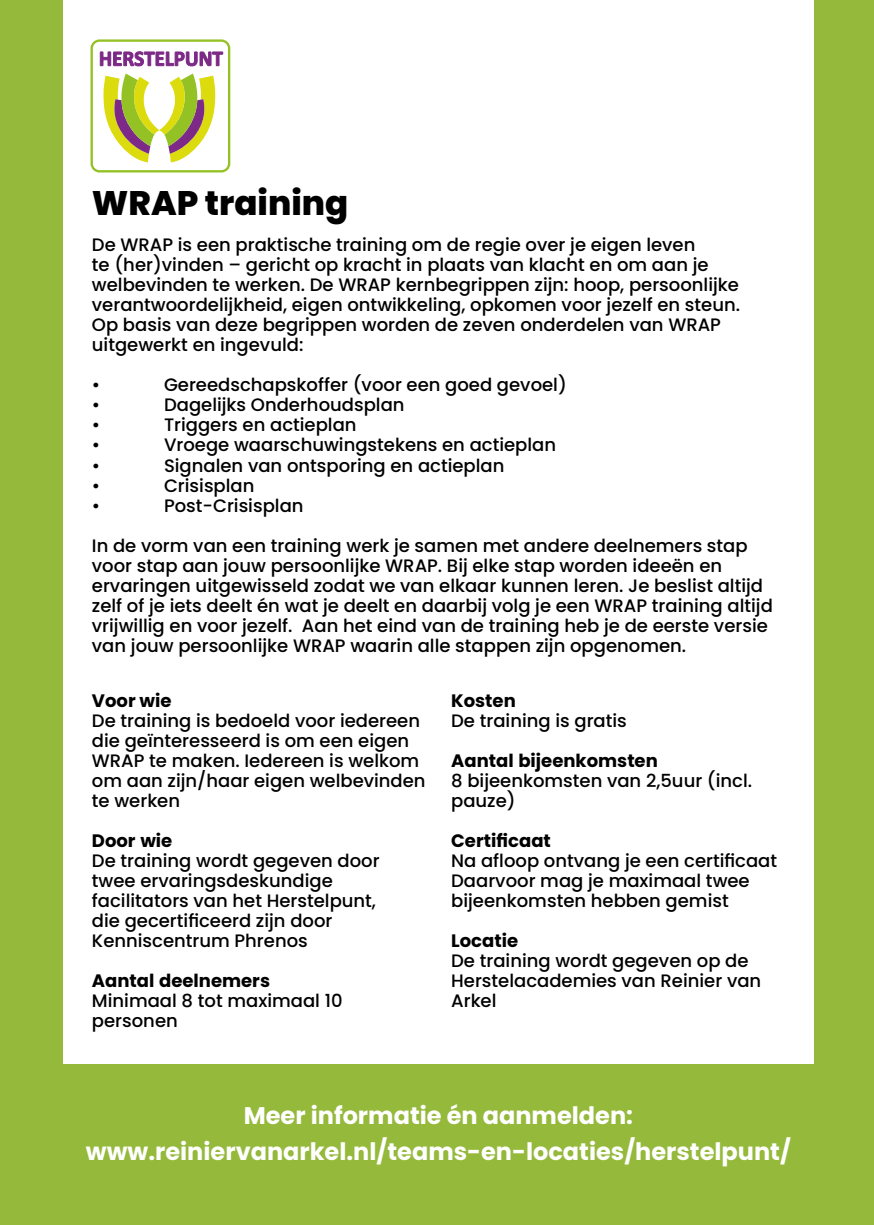
<style>
.page{position:relative;width:874px;height:1225px;background:#fff}
.page>*{position:absolute;margin:0;border:0;box-sizing:border-box;transform-origin:0 0}
.t1{font:800 34px "Poppins";color:#000}
.t2{font:700 24px/36px "Poppins";color:#fff;text-align:center}
.t3{font:500 18px/20px "Poppins";color:#000}
.t4{font:700 18px "Poppins";color:#000}
</style>
<div class="page">
<div style="left:0;top:0;width:873px;height:1225px;background:#95b93b"></div>
<div style="left:63px;top:0;width:750px;height:1063px;background:#fff"></div>
<svg style="left:90px;top:39px;width:140px;height:133px"></svg>
<p class="t1" style="left:92px;top:184px;width:258px">WRAP training</p>
<p class="t3" style="left:92px;top:235px;width:649px">De WRAP is een praktische training om de regie over je eigen leven<br>te (her)vinden – gericht op kracht in plaats van klacht en om aan je welbevinden te werken. De WRAP kernbegrippen zijn: hoop, persoonlijke verantwoordelijkheid, eigen ontwikkeling, opkomen voor jezelf en steun.<br>Op basis van deze begrippen worden de zeven onderdelen van WRAP uitgewerkt en ingevuld:</p>
<p class="t3" style="left:92px;top:375px;width:10px">•</p>
<p class="t3" style="left:164px;top:375px;width:404px">Gereedschapskoffer (voor een goed gevoel)</p>
<p class="t3" style="left:92px;top:395px;width:10px">•</p>
<p class="t3" style="left:164px;top:395px;width:242px">Dagelijks Onderhoudsplan</p>
<p class="t3" style="left:92px;top:415px;width:10px">•</p>
<p class="t3" style="left:164px;top:415px;width:194px">Triggers en actieplan</p>
<p class="t3" style="left:92px;top:435px;width:10px">•</p>
<p class="t3" style="left:164px;top:435px;width:393px">Vroege waarschuwingstekens en actieplan</p>
<p class="t3" style="left:92px;top:455px;width:10px">•</p>
<p class="t3" style="left:164px;top:455px;width:342px">Signalen van ontsporing en actieplan</p>
<p class="t3" style="left:92px;top:475px;width:10px">•</p>
<p class="t3" style="left:164px;top:475px;width:92px">Crisisplan</p>
<p class="t3" style="left:92px;top:495px;width:10px">•</p>
<p class="t3" style="left:164px;top:495px;width:141px">Post-Crisisplan</p>
<p class="t3" style="left:92px;top:535px;width:682px">In de vorm van een training werk je samen met andere deelnemers stap voor stap aan jouw persoonlijke WRAP. Bij elke stap worden ideeën en ervaringen uitgewisseld zodat we van elkaar kunnen leren. Je beslist altijd zelf of je iets deelt én wat je deelt en daarbij volg je een WRAP training altijd vrijwillig en voor jezelf. Aan het eind van de training heb je de eerste versie van jouw persoonlijke WRAP waarin alle stappen zijn opgenomen.</p>
<p class="t4" style="left:92px;top:690px;width:81px">Voor wie</p>
<p class="t3" style="left:92px;top:710px;width:335px">De training is bedoeld voor iedereen die geïnteresseerd is om een eigen<br>WRAP te maken. Iedereen is welkom om aan zijn/haar eigen welbevinden te werken</p>
<p class="t4" style="left:92px;top:830px;width:82px">Door wie</p>
<p class="t3" style="left:92px;top:850px;width:289px">De training wordt gegeven door twee ervaringsdeskundige facilitators van het Herstelpunt, die gecertificeerd zijn door<br>Kenniscentrum Phrenos</p>
<p class="t4" style="left:92px;top:970px;width:179px">Aantal deelnemers</p>
<p class="t3" style="left:92px;top:990px;width:252px">Minimaal 8 tot maximaal 10 personen</p>
<p class="t4" style="left:451px;top:690px;width:66px">Kosten</p>
<p class="t3" style="left:451px;top:710px;width:177px">De training is gratis</p>
<p class="t4" style="left:451px;top:750px;width:208px">Aantal bijeenkomsten</p>
<p class="t3" style="left:451px;top:770px;width:302px">8 bijeenkomsten van 2,5uur (incl. pauze)</p>
<p class="t4" style="left:451px;top:830px;width:101px">Certificaat</p>
<p class="t3" style="left:451px;top:850px;width:327px">Na afloop ontvang je een certificaat</p>
<p class="t3" style="left:451px;top:870px;width:300px">Daarvoor mag je maximaal twee bijeenkomsten hebben gemist</p>
<p class="t4" style="left:451px;top:930px;width:68px">Locatie</p>
<p class="t3" style="left:451px;top:950px;width:311px">De training wordt gegeven op de<br>Herstelacademies van Reinier van<br>Arkel</p>
<p class="t2" style="left:86px;top:1098px;width:706px">Meer informatie én aanmelden: www.reiniervanarkel.nl/teams-en-locaties/herstelpunt/</p>
</div>
